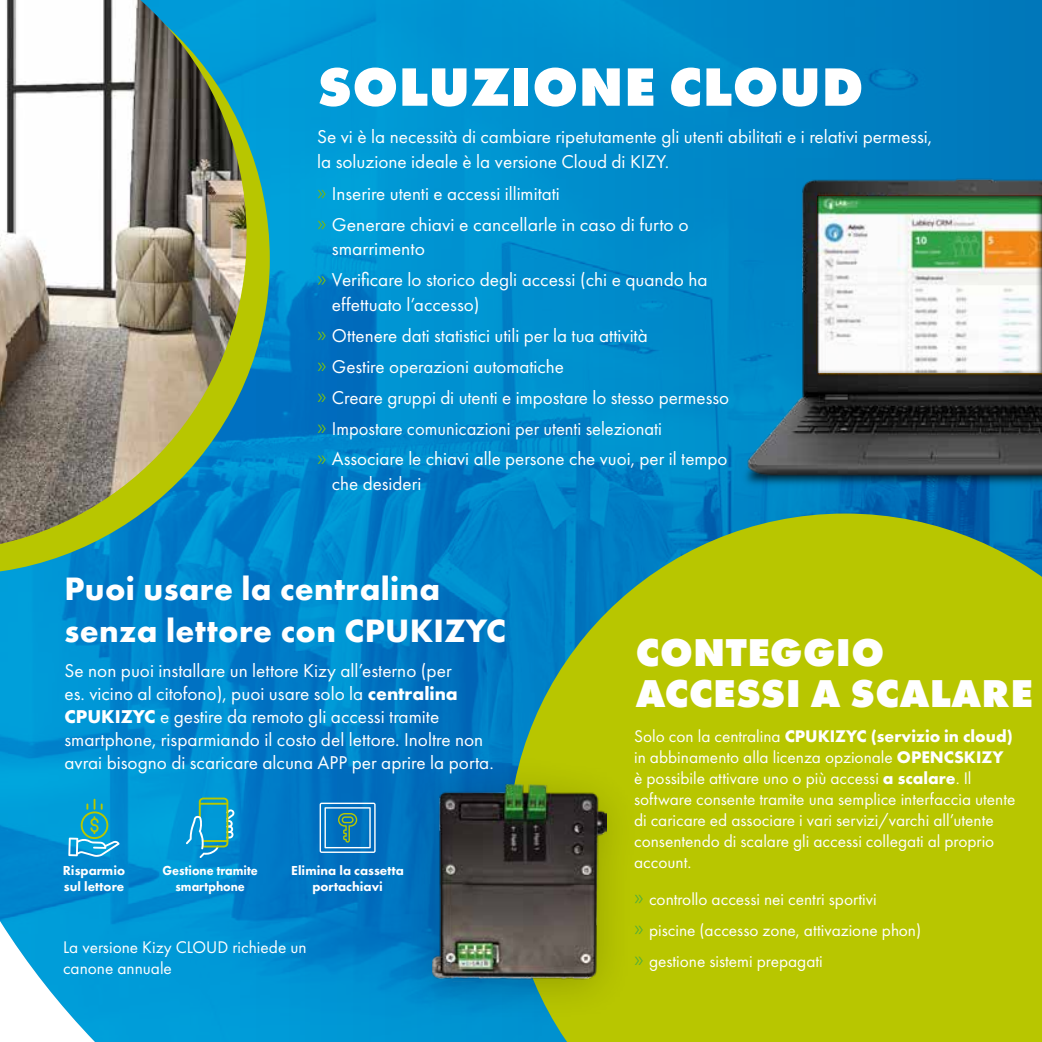
<style>
.page{position:relative;width:1042px;height:1042px;background:#fff}
.page>*{position:absolute;margin:0;border:0;box-sizing:border-box;transform-origin:0 0}
.t1{font:800 56px "Futura PT";letter-spacing:.01em;color:#fff}
.t2{font:800 40.25px/40.2px "Futura PT";letter-spacing:.01em;color:#fff}
.t3{font:700 33.6px/42px "Futura PT";letter-spacing:.01em;color:#fff}
.t4{font:19.25px/31px "Futura PT";color:#fff}
.t5{font:17.5px/21px "Futura PT";color:#fff}
.t6{font:800 13.47px/16.3px "Futura PT";color:#fff}
.t7{font:800 13.47px/16.3px "Futura PT";color:#fff;text-align:center;scale:.94 1}
.s1{font-family:"Myriad Pro";font-size:22.75px}
.s2{font-weight:700}
</style>
<div class="page">
<img style="left:0;top:0;width:1042px;height:1042px">
<svg style="left:0;top:0;width:270px;height:575px;background:#2c989d"></svg>
<img style="left:0;top:0;width:247px;height:544px">
<svg style="left:508px;top:513px;width:534px;height:529px;background:#a3bd15"></svg>
<img style="left:729px;top:133px;width:313px;height:388px">
<div style="left:816px;top:194px;width:226px;height:180px;background:#000;opacity:.75"></div>
<svg style="left:186px;top:797px;width:49px;height:61px;background:#28a1c1"></svg>
<svg style="left:68px;top:799px;width:51px;height:58px;background:#28a6c7"></svg>
<svg style="left:320px;top:802px;width:56px;height:51px;background:#378dbf"></svg>
<div style="left:396px;top:752px;width:248px;height:270px;background:#000;opacity:.2"></div>
<img style="left:433px;top:784px;width:173px;height:197px">
<h1 class="t1" style="left:317px;top:51px;width:547px">SOLUZIONE CLOUD</h1>
<p class="t4" style="left:317px;top:124px;width:617px;line-height:24.5px">Se vi è la necessità di cambiare ripetutamente gli utenti abilitati e i relativi permessi, la soluzione ideale è la versione Cloud di KIZY.</p>
<p class="t4" style="left:317px;top:178px;width:373px"><span class="s1">»</span> Inserire utenti e accessi illimitati<br><span class="s1">»</span> Generare chiavi e cancellarle in caso di furto o</p>
<p class="t4" style="left:317px;top:233px;width:392px;text-indent:15px">smarrimento<br><span class="s1">»</span> Verificare lo storico degli accessi (chi e quando ha</p>
<p class="t4" style="left:317px;top:289px;width:414px;text-indent:15px">effettuato l’accesso)<br><span class="s1">»</span> Ottenere dati statistici utili per la tua attività<br><span class="s1">»</span> Gestire operazioni automatiche<br><span class="s1">»</span> Creare gruppi di utenti e impostare lo stesso permesso <span class="s1">»</span> Impostare comunicazioni per utenti selezionati<br><span class="s1">»</span> Associare le chiavi alle persone che vuoi, per il tempo</p>
<p class="t4" style="left:332px;top:468px;width:91px">che desideri</p>
<h3 class="t3" style="left:64px;top:567px;width:443px">Puoi usare la centralina senza lettore con CPUKIZYC</h3>
<p class="t4" style="left:64px;top:659px;width:431px;line-height:23.1px">Se non puoi installare un lettore Kizy all’esterno (per<br>es. vicino al citofono), puoi usare solo la <span class="s2">centralina CPUKIZYC</span> e gestire da remoto gli accessi tramite smartphone, risparmiando il costo del lettore. Inoltre non avrai bisogno di scaricare alcuna APP per aprire la porta.</p>
<p class="t6" style="left:63px;top:862px;width:64px">Risparmio sul lettore</p>
<p class="t7" style="left:162px;top:862px;width:103px">Gestione tramite smartphone</p>
<p class="t6" style="left:291px;top:862px;width:114px;text-align:center">Elimina la cassetta portachiavi</p>
<p class="t5" style="left:63px;top:936px;width:245px">La versione Kizy CLOUD richiede un canone annuale</p>
<h2 class="t2" style="left:636px;top:632px;width:399px">CONTEGGIO<br>ACCESSI A SCALARE</h2>
<p class="t5" style="left:634px;top:725px;width:383px">Solo con la centralina <span class="s2">CPUKIZYC (servizio in cloud) </span>in abbinamento alla licenza opzionale <span class="s2">OPENCSKIZY </span>è possibile attivare uno o più accessi <span class="s2">a scalare</span>. Il software consente tramite una semplice interfaccia utente di caricare ed associare i vari servizi/varchi all’utente consentendo di scalare gli accessi collegati al proprio account.</p>
<p class="t5" style="left:634px;top:883px;width:289px;line-height:31px"><span class="s1">»</span> controllo accessi nei centri sportivi<br><span class="s1">»</span> piscine (accesso zone, attivazione phon) <span class="s1">»</span> gestione sistemi prepagati</p>
</div>
